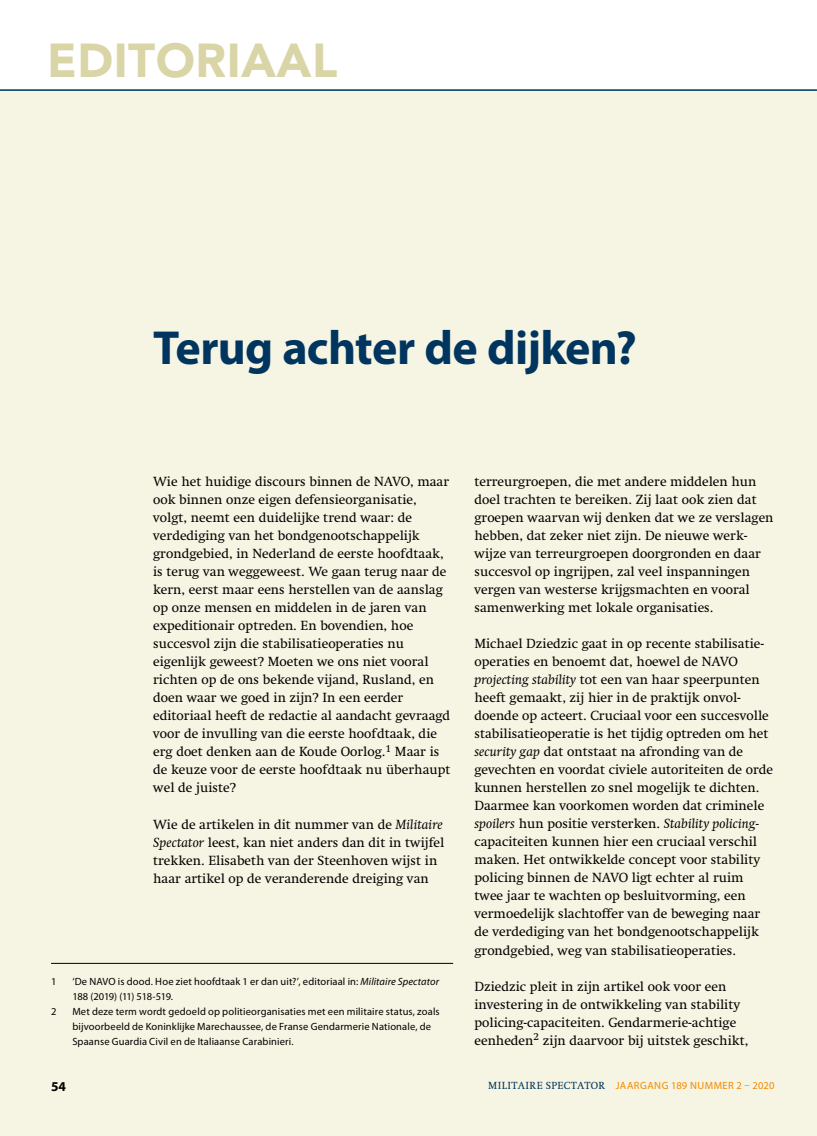
<style>
.page{position:relative;width:817px;height:1136px;background:#fff}
.page>*{position:absolute;margin:0;border:0;box-sizing:border-box;transform-origin:0 0}
.t1{font:700 48px "Myriad Pro";letter-spacing:-.015em;color:#00355f}
.t2{font:900 47.25px "Avenir LT Std";letter-spacing:.01em;color:#dad5a7}
.t3{font:13.5px/18px "Swift LT Std";color:#000}
.t4{font:700 13.5px "Myriad Pro";color:#000}
.t5{font:10.5px/15px "Myriad Pro";letter-spacing:.01em;color:#000}
.t6{font:10.5px "Myriad Pro";letter-spacing:.045em;color:#f38a00}
.s1{font-style:italic}
.s2{font-family:"Swift LT Std";color:#00355f}
</style>
<div class="page">
<div style="left:0;top:89px;width:816px;height:1046px;background:#f6f4e2"></div>
<hr style="left:0;top:89px;width:816px;height:2px;background:#00355f">
<hr style="left:51px;top:962px;width:402px;height:1px;background:#000">
<h2 class="t2" style="left:47px;top:32px;width:292px">EDITORIAAL</h2>
<h1 class="t1" style="left:153px;top:316px;width:485px">Terug achter de dijken?</h1>
<p class="t3" style="left:153px;top:473px;width:299px">Wie het huidige discours binnen de NAVO, maar ook binnen onze eigen defensieorganisatie, volgt, neemt een duidelijke trend waar: de verdediging van het bondgenootschappelijk grondgebied, in Nederland de eerste hoofdtaak, is terug van weggeweest. We gaan terug naar de kern, eerst maar eens herstellen van de aanslag op onze mensen en middelen in de jaren van expeditionair optreden. En bovendien, hoe succesvol zijn die stabilisatieoperaties nu eigenlijk geweest? Moeten we ons niet vooral richten op de ons bekende vijand, Rusland, en doen waar we goed in zijn? In een eerder editoriaal heeft de redactie al aandacht gevraagd voor de invulling van die eerste hoofdtaak, die erg doet denken aan de Koude Oorlog.<sup>1</sup> Maar is de keuze voor de eerste hoofdtaak nu überhaupt wel de juiste?</p>
<p class="t3" style="left:153px;top:815px;width:293px">Wie de artikelen in dit nummer van de <span class="s1">Militaire Spectator</span> leest, kan niet anders dan dit in twijfel trekken. Elisabeth van der Steenhoven wijst in haar artikel op de veranderende dreiging van</p>
<p class="t5" style="left:51px;top:973px;width:7px">1</p>
<p class="t5" style="left:72px;top:973px;width:368px">‘De NAVO is dood. Hoe ziet hoofdtaak 1 er dan uit?’, editoriaal in: <span class="s1">Militaire Spectator<br></span>188 (2019) (11) 518-519.</p>
<p class="t5" style="left:51px;top:1003px;width:7px">2</p>
<p class="t5" style="left:72px;top:1003px;width:369px">Met deze term wordt gedoeld op politieorganisaties met een militaire status, zoals bijvoorbeeld de Koninklijke Marechaussee, de Franse Gendarmerie Nationale, de<br>Spaanse Guardia Civil en de Italiaanse Carabinieri.</p>
<p class="t3" style="left:474px;top:473px;width:300px">terreurgroepen, die met andere middelen hun doel trachten te bereiken. Zij laat ook zien dat groepen waarvan wij denken dat we ze verslagen hebben, dat zeker niet zijn. De nieuwe werk&shy;wijze van terreurgroepen doorgronden en daar succesvol op ingrijpen, zal veel inspanningen vergen van westerse krijgsmachten en vooral samenwerking met lokale organisaties.</p>
<p class="t3" style="left:474px;top:635px;width:300px">Michael Dziedzic gaat in op recente stabilisatie&shy;operaties en benoemt dat, hoewel de NAVO <span class="s1">projecting stability</span> tot een van haar speerpunten heeft gemaakt, zij hier in de praktijk onvol&shy;doende op acteert. Cruciaal voor een succesvolle stabilisatieoperatie is het tijdig optreden om het <span class="s1">security gap</span> dat ontstaat na afronding van de gevechten en voordat civiele autoriteiten de orde kunnen herstellen zo snel mogelijk te dichten.<br>Daarmee kan voorkomen worden dat criminele <span class="s1">spoilers</span> hun positie versterken. <span class="s1">Stability policing&shy;</span>capaciteiten kunnen hier een cruciaal verschil maken. Het ontwikkelde concept voor stability policing binnen de NAVO ligt echter al ruim twee jaar te wachten op besluitvorming, een vermoedelijk slachtoffer van de beweging naar de verdediging van het bondgenootschappelijk grondgebied, weg van stabilisatieoperaties.</p>
<p class="t3" style="left:474px;top:977px;width:275px">Dziedzic pleit in zijn artikel ook voor een investering in de ontwikkeling van stability policing-capaciteiten. Gendarmerie-achtige eenheden<sup>2</sup> zijn daarvoor bij uitstek geschikt,</p>
<p class="t4" style="left:51px;top:1077px;width:16px">54</p>
<p class="t6" style="left:488px;top:1078px;width:287px"><span class="s2">MILITAIRE SPECTATOR</span> JAARGANG 189 NUMMER 2 – 2020</p>
</div>
